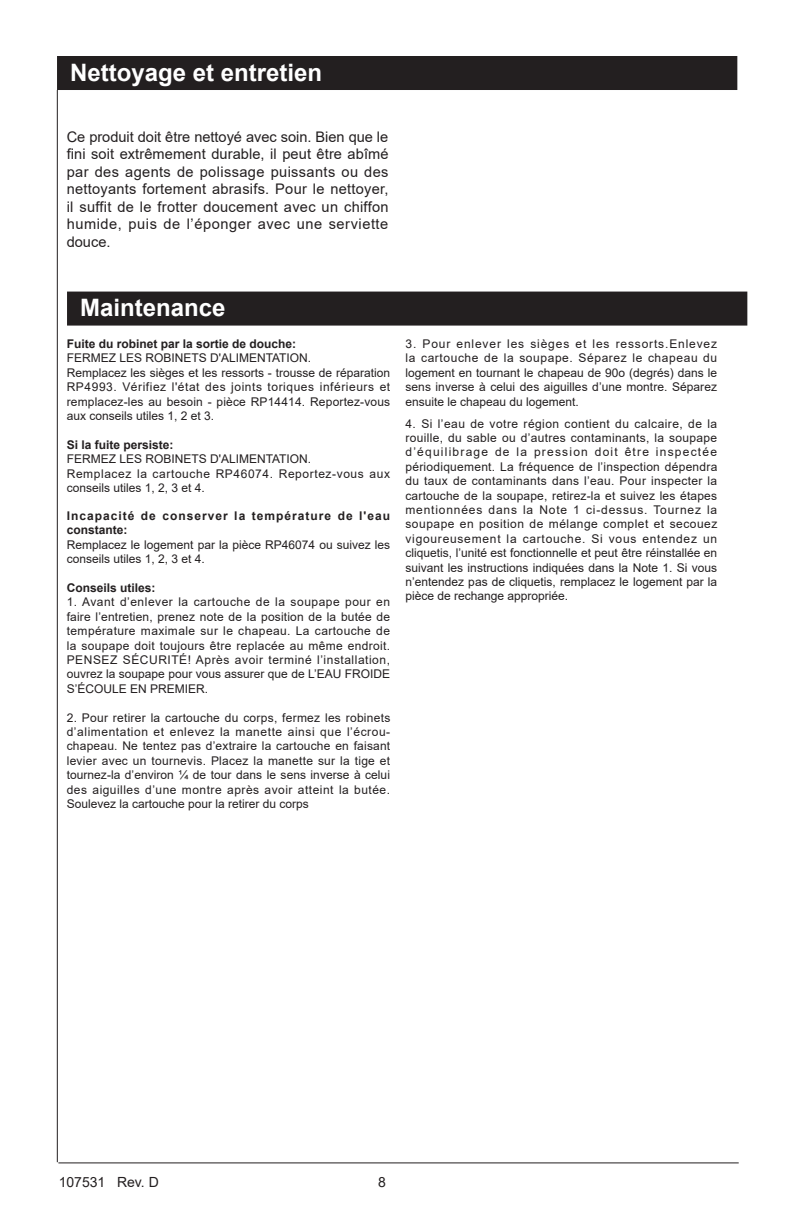
<style>
.page{position:relative;width:792px;height:1224px;background:#fff}
.page>*{position:absolute;margin:0;border:0;box-sizing:border-box;transform-origin:0 0}
.t1{font:700 24px "Arial";color:#fff}
.t2{font:14.6px/17.6px "Arial";letter-spacing:.04em;color:#231f20;text-align:justify}
.t3{font:14px "Arial";color:#231f20}
.t4{font:12px/14.4px "Arial";color:#231f20;text-align:justify}
.t5{font:700 12px "Arial";color:#231f20}
.t6{font:700 12px/14.4px "Arial";letter-spacing:.085em;color:#231f20}
</style>
<div class="page">
<div style="left:58px;top:57px;width:678px;height:32px;background:#231f20"></div>
<div style="left:57px;top:56px;width:680px;height:34px;border:2px solid #231f20"></div>
<hr style="left:58px;top:1162px;width:681px;height:1px;background:#231f20">
<div style="left:68px;top:293px;width:678px;height:32px;background:#231f20"></div>
<div style="left:67px;top:292px;width:680px;height:34px;border:2px solid #231f20"></div>
<hr style="left:57px;top:90px;width:1px;height:1072px;background:#231f20">
<h1 class="t1" style="left:70px;top:55px;width:254px">Nettoyage et entretien</h1>
<p class="t2" style="left:67px;top:128px;width:323px">Ce produit doit être nettoyé avec soin. Bien que le fi ni soit extrêmement durable, il peut être abîmé par des agents de polissage puissants ou des nettoyants fortement abrasifs. Pour le nettoyer, il suffit de le frotter doucement avec un chiffon humide, puis de l’éponger avec une serviette douce.</p>
<h1 class="t1" style="left:80px;top:291px;width:147px">Maintenance</h1>
<p class="t5" style="left:67px;top:335px;width:231px">Fuite du robinet par la sortie de douche:</p>
<p class="t4" style="left:67px;top:351px;width:325px;text-align:left">FERMEZ LES ROBINETS D'ALIMENTATION.<br>Remplacez les sièges et les ressorts - trousse de réparation RP4993. Vérifiez l'état des joints toriques inférieurs et remplacez-les au besoin - pièce RP14414. Reportez-vous aux conseils utiles 1, 2 et 3.</p>
<p class="t5" style="left:67px;top:436px;width:108px">Si la fuite persiste:</p>
<p class="t4" style="left:67px;top:452px;width:325px;text-align:left">FERMEZ LES ROBINETS D'ALIMENTATION.<br>Remplacez la cartouche RP46074. Reportez-vous aux conseils utiles 1, 2, 3 et 4.</p>
<p class="t6" style="left:67px;top:509px;width:325px">Incapacité de conserver la température de l'eau constante:</p>
<p class="t4" style="left:67px;top:537px;width:325px">Remplacez le logement par la pièce RP46074 ou suivez les conseils utiles 1, 2, 3 et 4.</p>
<p class="t5" style="left:67px;top:579px;width:90px">Conseils utiles:</p>
<p class="t4" style="left:67px;top:595px;width:325px">1. Avant d’enlever la cartouche de la soupape pour en faire l’entretien, prenez note de la position de la butée de température maximale sur le chapeau. La cartouche de la soupape doit toujours être replacée au même endroit.<br>PENSEZ SÉCURITÉ! Après avoir terminé l’installation, ouvrez la soupape pour vous assurer que de L’EAU FROIDE S’ÉCOULE EN PREMIER.</p>
<p class="t4" style="left:67px;top:710px;width:325px">2. Pour retirer la cartouche du corps, fermez les robinets d’alimentation et enlevez la manette ainsi que l’écrou&shy;chapeau. Ne tentez pas d’extraire la cartouche en faisant levier avec un tournevis. Placez la manette sur la tige et tournez-la d’environ ¼ de tour dans le sens inverse à celui des aiguilles d’une montre après avoir atteint la butée.<br>Soulevez la cartouche pour la retirer du corps</p>
<p class="t4" style="left:405px;top:336px;width:313px">3. Pour enlever les sièges et les ressorts.Enlevez la cartouche de la soupape. Séparez le chapeau du logement en tournant le chapeau de 90o (degrés) dans le sens inverse à celui des aiguilles d’une montre. Séparez ensuite le chapeau du logement.</p>
<p class="t4" style="left:405px;top:416px;width:313px">4. Si l’eau de votre région contient du calcaire, de la rouille, du sable ou d’autres contaminants, la soupape d’équilibrage de la pression doit être inspectée périodiquement. La fréquence de l’inspection dépendra du taux de contaminants dans l’eau. Pour inspecter la cartouche de la soupape, retirez-la et suivez les étapes mentionnées dans la Note 1 ci-dessus. Tournez la soupape en position de mélange complet et secouez vigoureusement la cartouche. Si vous entendez un cliquetis, l’unité est fonctionnelle et peut être réinstallée en suivant les instructions indiquées dans la Note 1. Si vous n’entendez pas de cliquetis, remplacez le logement par la pièce de rechange appropriée.</p>
<p class="t3" style="left:59px;top:1173px;width:102px">107531 Rev. D</p>
<p class="t3" style="left:378px;top:1172px;width:9px">8</p>
</div>
